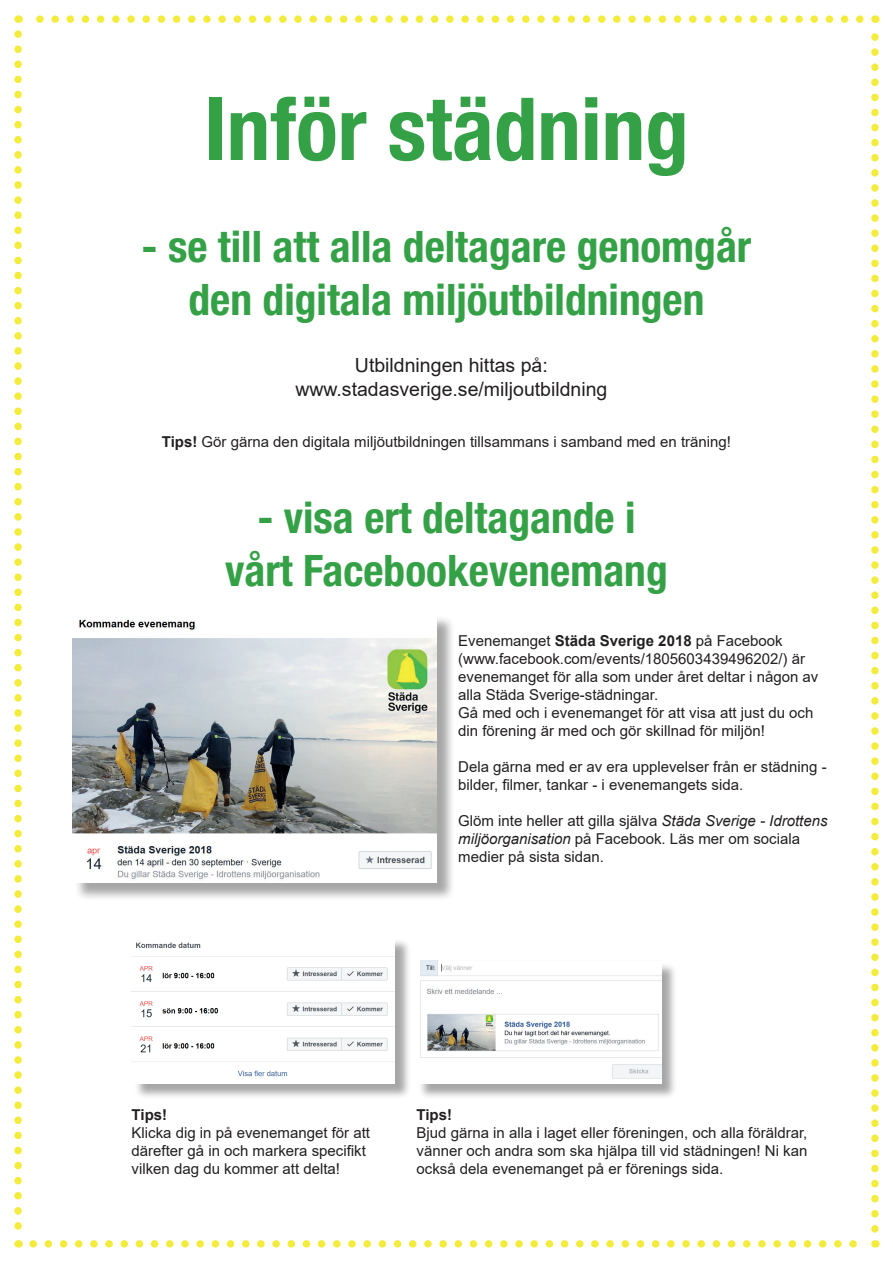
<style>
.page{position:relative;width:893px;height:1263px;background:#fff}
.page>*{position:absolute;margin:0;border:0;box-sizing:border-box;transform-origin:0 0}
.t1{font:700 condensed 87px "Helvetica Neue";color:#34a147}
.t2{font:700 condensed 43.5px/52.2px "Helvetica Neue";color:#34a147;text-align:center}
.t3{font:19.5px/23.4px "Arial";color:#231f20;text-align:center}
.t4{font:15px/18px "Arial";color:#231f20}
.t5{font:700 15px "Arial";color:#231f20}
.s1{font-weight:700}
.s2{font-style:italic}
</style>
<div class="page">
<svg style="left:33px;top:1240px;width:824px;height:7px"></svg>
<svg style="left:36px;top:15px;width:824px;height:8px"></svg>
<svg style="left:14px;top:34px;width:8px;height:1213px"></svg>
<svg style="left:871px;top:15px;width:8px;height:1214px"></svg>
<div style="left:75px;top:615px;width:380px;height:286px;background:#231f20;opacity:.4"></div>
<img style="left:72px;top:615px;width:365px;height:267px">
<div style="left:134px;top:938px;width:277px;height:161px;background:#231f20;opacity:.4"></div>
<img style="left:132px;top:938px;width:263px;height:145px">
<div style="left:418px;top:962px;width:260px;height:137px;background:#231f20;opacity:.4"></div>
<img style="left:418px;top:960px;width:243px;height:123px">
<h1 class="t1" style="left:204px;top:76px;width:486px">Inför städning</h1>
<h2 class="t2" style="left:142px;top:220px;width:611px">- se till att alla deltagare genomgår den digitala miljöutbildningen</h2>
<h3 class="t3" style="left:295px;top:354px;width:314px">Utbildningen hittas på: www.stadasverige.se/miljoutbildning</h3>
<p class="t4" style="left:162px;top:432px;width:571px"><span class="s1">Tips!</span> Gör gärna den digitala miljöutbildningen tillsammans i samband med en träning!</p>
<h2 class="t2" style="left:225px;top:491px;width:444px">- visa ert deltagande i vårt Facebookevenemang</h2>
<p class="t4" style="left:458px;top:631px;width:362px">Evenemanget <span class="s1">Städa Sverige 2018</span> på Facebook (www.facebook.com/events/1805603439496202/) är evenemanget för alla som under året deltar i någon av alla Städa Sverige-städningar.<br>Gå med och i evenemanget för att visa att just du och din förening är med och gör skillnad för miljön!</p>
<p class="t4" style="left:458px;top:757px;width:370px">Dela gärna med er av era upplevelser från er städning - bilder, filmer, tankar - i evenemangets sida.</p>
<p class="t4" style="left:458px;top:811px;width:371px">Glöm inte heller att gilla själva <span class="s2">Städa Sverige - Idrottens miljöorganisation</span> på Facebook. Läs mer om sociala medier på sista sidan.</p>
<p class="t5" style="left:132px;top:1104px;width:37px">Tips!</p>
<p class="t4" style="left:132px;top:1124px;width:240px">Klicka dig in på evenemanget för att därefter gå in och markera specifikt vilken dag du kommer att delta!</p>
<p class="t5" style="left:417px;top:1104px;width:37px">Tips!</p>
<p class="t4" style="left:417px;top:1124px;width:392px;text-align:justify">Bjud gärna in alla i laget eller föreningen, och alla föräldrar, vänner och andra som ska hjälpa till vid städningen! Ni kan också dela evenemanget på er förenings sida.</p>
</div>
